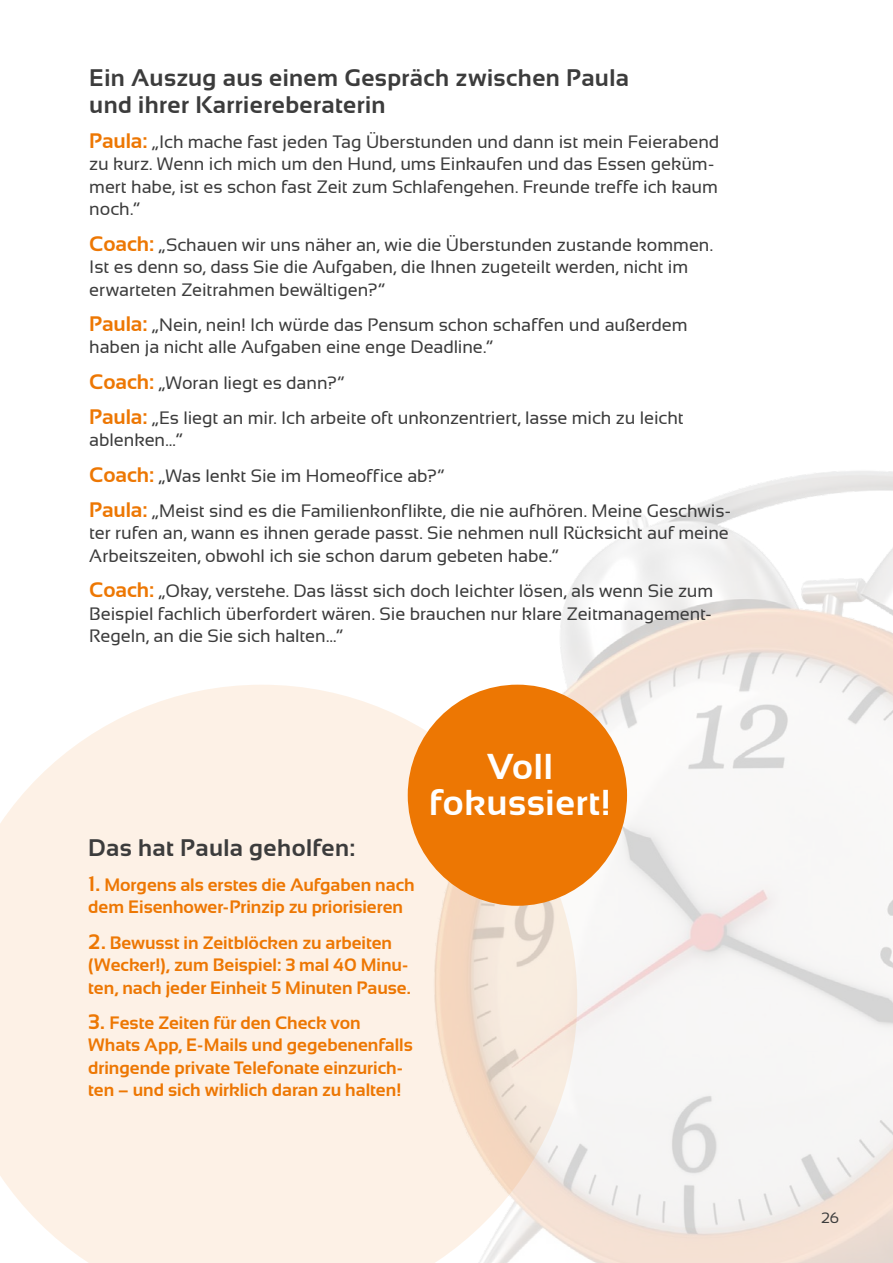
<style>
.page{position:relative;width:893px;height:1263px;background:#fff}
.page>*{position:absolute;margin:0;border:0;box-sizing:border-box;transform-origin:0 0}
.t1{font:700 36px/36px "Sansation";letter-spacing:.02em;color:#fff;text-align:center}
.t2{font:700 24px/27px "Sansation";letter-spacing:.02em;color:#3c3c3c}
.t3{font:18px/22.5px "Sansation";letter-spacing:-.005em;color:#3c3c3c}
.t4{font:700 18px/22.5px "Sansation";color:#ed7703}
.t5{font:15px "Sansation";color:#3c3c3c}
.s1{font-weight:700;font-size:21px;color:#ed7703}
.s2{font-size:21px}
</style>
<div class="page">
<img style="left:510px;top:471px;width:383px;height:792px">
<svg style="left:0;top:685px;width:577px;height:578px;background:#fbf0e5"></svg>
<div style="left:408px;top:685px;width:219px;height:221px;background:#ed7703;border-radius:50%"></div>
<h2 class="t2" style="left:89px;top:64px;width:541px">Ein Auszug aus einem Gespräch zwischen Paula und ihrer Karriereberaterin</h2>
<p class="t3" style="left:89px;top:130px;width:632px"><span class="s1">Paula:</span> „Ich mache fast jeden Tag Überstunden und dann ist mein Feierabend zu kurz. Wenn ich mich um den Hund, ums Einkaufen und das Essen geküm&shy;mert habe, ist es schon fast Zeit zum Schlafengehen. Freunde treffe ich kaum noch.“</p>
<p class="t3" style="left:89px;top:233px;width:625px"><span class="s1">Coach:</span> „Schauen wir uns näher an, wie die Überstunden zustande kommen.<br>Ist es denn so, dass Sie die Aufgaben, die Ihnen zugeteilt werden, nicht im erwarteten Zeitrahmen bewältigen?“</p>
<p class="t3" style="left:89px;top:313px;width:600px"><span class="s1">Paula:</span> „Nein, nein! Ich würde das Pensum schon schaffen und außerdem haben ja nicht alle Aufgaben eine enge Deadline.“</p>
<p class="t3" style="left:89px;top:365px;width:596px;line-height:35.2px"><span class="s1">Coach:</span> „Woran liegt es dann?“<br><span class="s1">Paula:</span> „Es liegt an mir. Ich arbeite oft unkonzentriert, lasse mich zu leicht</p>
<p class="t3" style="left:89px;top:422px;width:643px;line-height:35.2px">ablenken…“<br><span class="s1">Coach:</span> „Was lenkt Sie im Homeoffice ab?“<br><span class="s1">Paula:</span> „Meist sind es die Familienkonflikte, die nie aufhören. Meine Geschwis-</p>
<p class="t3" style="left:89px;top:522px;width:641px">ter rufen an, wann es ihnen gerade passt. Sie nehmen null Rücksicht auf meine<br>Arbeitszeiten, obwohl ich sie schon darum gebeten habe.“</p>
<p class="t3" style="left:89px;top:580px;width:626px;text-align:justify"><span class="s1">Coach:</span> „Okay, verstehe. Das lässt sich doch leichter lösen, als wenn Sie zum Beispiel fachlich überfordert wären. Sie brauchen nur klare Zeitmanagement-Regeln, an die Sie sich halten…“</p>
<h2 class="t2" style="left:88px;top:834px;width:269px">Das hat Paula geholfen:</h2>
<p class="t4" style="left:88px;top:873px;width:328px"><span class="s2">1.</span> Morgens als erstes die Aufgaben nach dem Eisenhower-Prinzip zu priorisieren</p>
<p class="t4" style="left:88px;top:931px;width:324px"><span class="s2">2.</span> Bewusst in Zeitblöcken zu arbeiten (Wecker!), zum Beispiel: 3 mal 40 Minu&shy;ten, nach jeder Einheit 5 Minuten Pause.</p>
<p class="t4" style="left:88px;top:1011px;width:326px"><span class="s2">3.</span> Feste Zeiten für den Check von Whats App, E-Mails und gegebenenfalls dringende private Telefonate einzurich&shy;ten – und sich wirklich daran zu halten!</p>
<h1 class="t1" style="left:429px;top:748px;width:183px">Voll fokussiert!</h1>
<p class="t5" style="left:821px;top:1209px;width:19px">26</p>
</div>
